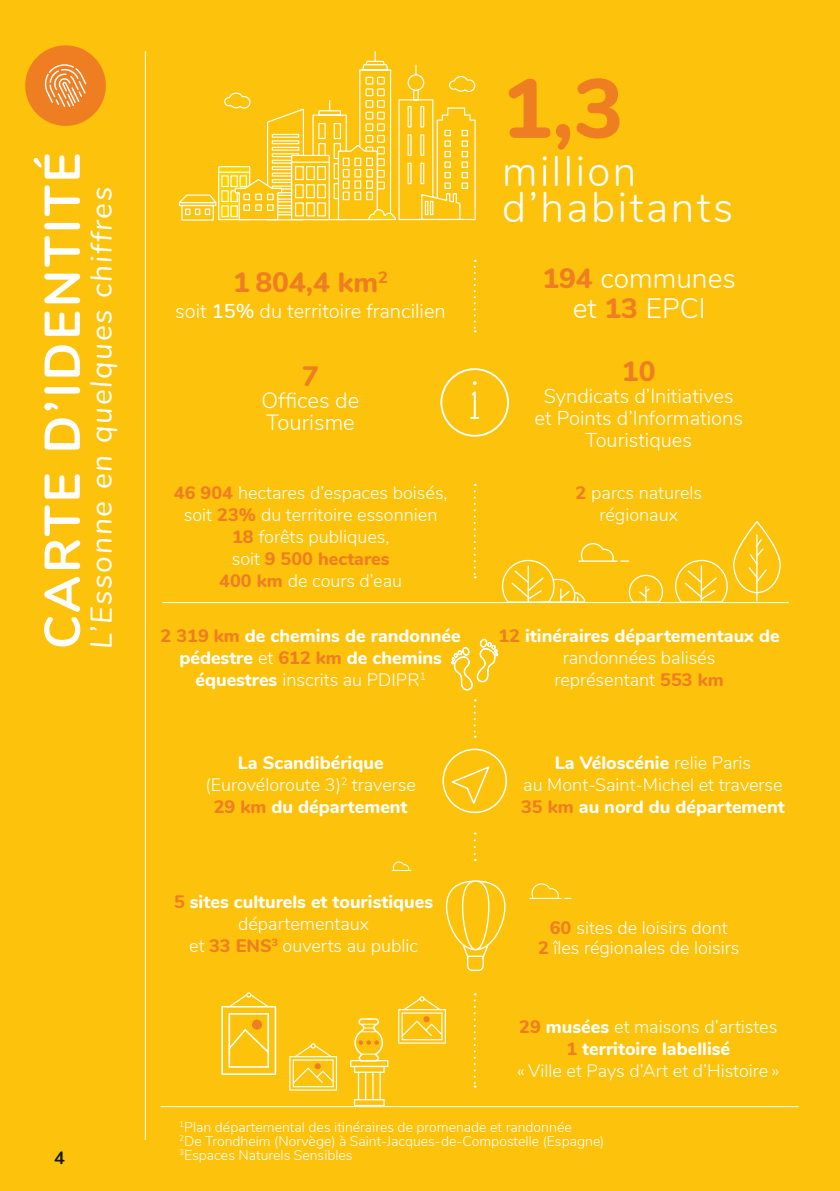
<style>
.page{position:relative;width:840px;height:1191px;background:#fff}
.page>*{position:absolute;margin:0;border:0;box-sizing:border-box;transform-origin:0 0}
.t1{font:800 83.4px "Nunito";color:#ef7e22}
.t2{font:700 50px "Nunito";letter-spacing:.06em;color:#fff}
.t3{font:300 42px "Nunito";letter-spacing:.06em;color:#fff}
.t4{font:italic 30px "Nunito";letter-spacing:.06em;color:#fff}
.t5{font:300 28px "Nunito";color:#fff}
.t6{font:800 28px "Nunito";color:#ef7e22}
.t7{font:300 22px "Nunito";color:#fff}
.t8{font:300 20px "Nunito";color:#fff}
.t9{font:300 18px "Nunito";color:#fff}
.t10{font:800 18px/22px "Nunito";color:#fff;text-align:center}
.t11{font:800 18px "Nunito";color:#ef7e22}
.t12{font:700 18px "Nunito";color:#121a2c}
.t13{font:300 14px "Nunito";color:#fff}
.t14{font:300 8.2px "Nunito";color:#fff}
.s1{font-weight:600}
.s2{font-weight:800;color:#ef7e22}
.s3{font-weight:300;color:#fff}
.s4{color:#ef7e22}
.s5{font-weight:300}
.s6{font-weight:800}
</style>
<div class="page">
<div style="left:0;top:0;width:839px;height:1191px;background:#fdc20b"></div>
<hr style="left:145px;top:51px;width:1px;height:1089px;background:#fff">
<svg style="left:178px;top:51px;width:298px;height:170px"></svg>
<svg style="left:217px;top:75px;width:258px;height:146px"></svg>
<svg style="left:473px;top:260px;width:2px;height:72px"></svg>
<svg style="left:473px;top:699px;width:2px;height:38px"></svg>
<svg style="left:473px;top:840px;width:2px;height:21px"></svg>
<div style="left:440px;top:368px;width:68px;height:69px;border:2px solid #fff;border-radius:50%"></div>
<svg style="left:473px;top:381px;width:3px;height:4px"></svg>
<svg style="left:470px;top:391px;width:9px;height:28px"></svg>
<svg style="left:628px;top:575px;width:34px;height:27px"></svg>
<svg style="left:473px;top:484px;width:2px;height:94px"></svg>
<svg style="left:501px;top:543px;width:112px;height:59px"></svg>
<hr style="left:578px;top:560px;width:39px;height:2px;background:#fff">
<svg style="left:620px;top:560px;width:9px;height:2px"></svg>
<svg style="left:675px;top:521px;width:105px;height:81px"></svg>
<hr style="left:162px;top:602px;width:626px;height:1px;background:#fff">
<svg style="left:451px;top:638px;width:47px;height:52px"></svg>
<svg style="left:442px;top:748px;width:65px;height:66px"></svg>
<svg style="left:445px;top:880px;width:61px;height:91px"></svg>
<svg style="left:531px;top:883px;width:27px;height:14px"></svg>
<hr style="left:529px;top:897px;width:32px;height:2px;background:#fff">
<svg style="left:564px;top:897px;width:7px;height:2px"></svg>
<svg style="left:391px;top:861px;width:20px;height:10px"></svg>
<svg style="left:473px;top:993px;width:2px;height:94px"></svg>
<svg style="left:289px;top:1043px;width:48px;height:47px"></svg>
<svg style="left:398px;top:996px;width:47px;height:47px"></svg>
<svg style="left:221px;top:992px;width:55px;height:83px"></svg>
<svg style="left:350px;top:1018px;width:38px;height:88px"></svg>
<hr style="left:160px;top:1106px;width:638px;height:1px;background:#fff">
<div style="left:25px;top:45px;width:81px;height:81px;background:#ef7e22;border-radius:50%"></div>
<svg style="left:44px;top:64px;width:42px;height:43px"></svg>
<p class="t2" style="left:26px;top:649px;width:498px;rotate:-90deg">CARTE D’IDENTITÉ</p>
<p class="t4" style="left:79px;top:649px;width:464px;rotate:-90deg">L’Essonne en quelques chiffres</p>
<p class="t6" style="left:233px;top:261px;width:156px">1 804,4 km<sup>2</sup></p>
<p class="t8" style="left:175px;top:296px;width:272px">soit <span class="s1">15%</span> du territoire francilien</p>
<p class="t6" style="left:302px;top:355px;width:18px">7</p>
<p class="t7" style="left:261px;top:384px;width:99px">Offices de</p>
<p class="t7" style="left:266px;top:406px;width:90px">Tourisme</p>
<p class="t9" style="left:174px;top:479px;width:275px"><span class="s2">46 904</span> hectares d’espaces boisés,</p>
<p class="t9" style="left:184px;top:501px;width:255px">soit <span class="s2">23%</span> du territoire essonnien</p>
<p class="t9" style="left:232px;top:523px;width:159px"><span class="s2">18</span> forêts publiques,</p>
<p class="t11" style="left:232px;top:545px;width:159px"><span class="s3">soit</span> 9 500 hectares</p>
<p class="t9" style="left:219px;top:567px;width:184px"><span class="s2">400 km</span> de cours d’eau</p>
<p class="t1" style="left:502px;top:47px;width:123px">1,3</p>
<p class="t3" style="left:502px;top:141px;width:136px">million</p>
<p class="t3" style="left:502px;top:177px;width:232px">d’habitants</p>
<p class="t5" style="left:542px;top:258px;width:195px"><span class="s2">194</span> communes</p>
<p class="t5" style="left:572px;top:288px;width:134px">et <span class="s2">13</span> EPCI</p>
<p class="t6" style="left:621px;top:351px;width:35px">10</p>
<p class="t8" style="left:543px;top:382px;width:191px">Syndicats d’Initiatives</p>
<p class="t8" style="left:534px;top:404px;width:210px">et Points d’Informations</p>
<p class="t8" style="left:585px;top:426px;width:108px">Touristiques</p>
<p class="t9" style="left:575px;top:479px;width:128px"><span class="s2">2</span> parcs naturels</p>
<p class="t9" style="left:599px;top:501px;width:80px">régionaux</p>
<p class="t10" style="left:160px;top:624px;width:301px"><span class="s4">2 319 km</span> de chemins de randonnée pédestre <span class="s5">et</span> <span class="s4">612 km</span> de chemins équestres <span class="s5">inscrits au PDIPR</span><sup>1</sup></p>
<p class="t10" style="left:498px;top:624px;width:282px"><span class="s4">12</span> itinéraires départementaux de <span class="s5">randonnées balisés</span></p>
<p class="t9" style="left:554px;top:667px;width:171px">représentant <span class="s2">553 km</span></p>
<p class="t10" style="left:237px;top:750px;width:147px">La Scandibérique</p>
<p class="t9" style="left:205px;top:771px;width:212px">(Eurovéloroute 3)<sup>2</sup> traverse</p>
<p class="t10" style="left:214px;top:794px;width:195px"><span class="s4">29 km</span> du département</p>
<p class="t10" style="left:174px;top:890px;width:260px"><span class="s4">5</span> sites culturels et touristiques <span class="s5">départementaux</span></p>
<p class="t9" style="left:189px;top:933px;width:230px">et <span class="s2">33 ENS</span><sup>3</sup> ouverts au public</p>
<p class="t10" style="left:554px;top:750px;width:198px">La Véloscénie <span class="s5">relie Paris</span></p>
<p class="t9" style="left:523px;top:771px;width:261px">au Mont-Saint-Michel et traverse</p>
<p class="t10" style="left:521px;top:794px;width:265px"><span class="s4">35 km</span> au nord du département</p>
<p class="t9" style="left:549px;top:915px;width:179px"><span class="s2">60</span> sites de loisirs dont</p>
<p class="t9" style="left:538px;top:935px;width:203px"><span class="s2">2</span> îles régionales de loisirs</p>
<p class="t9" style="left:519px;top:1013px;width:259px"><span class="s2">29</span> <span class="s6">musées</span> et maisons d’artistes</p>
<p class="t10" style="left:566px;top:1036px;width:165px"><span class="s4">1</span> territoire labellisé</p>
<p class="t9" style="left:517px;top:1057px;width:263px">« Ville et Pays d’Art et d’Histoire »</p>
<p class="t13" style="left:179px;top:1116px;width:394px"><sup>1</sup>Plan départemental des itinéraires de promenade et randonnée</p>
<p class="t13" style="left:179px;top:1130px;width:426px"><sup>2</sup>De Trondheim (Norvège) à Saint-Jacques-de-Compostelle (Espagne)</p>
<p class="t14" style="left:179px;top:1146px;width:6px">3</p>
<p class="t12" style="left:54px;top:1144px;width:12px">4</p>
<p class="t13" style="left:184px;top:1144px;width:170px">Espaces Naturels Sensibles</p>
</div>
